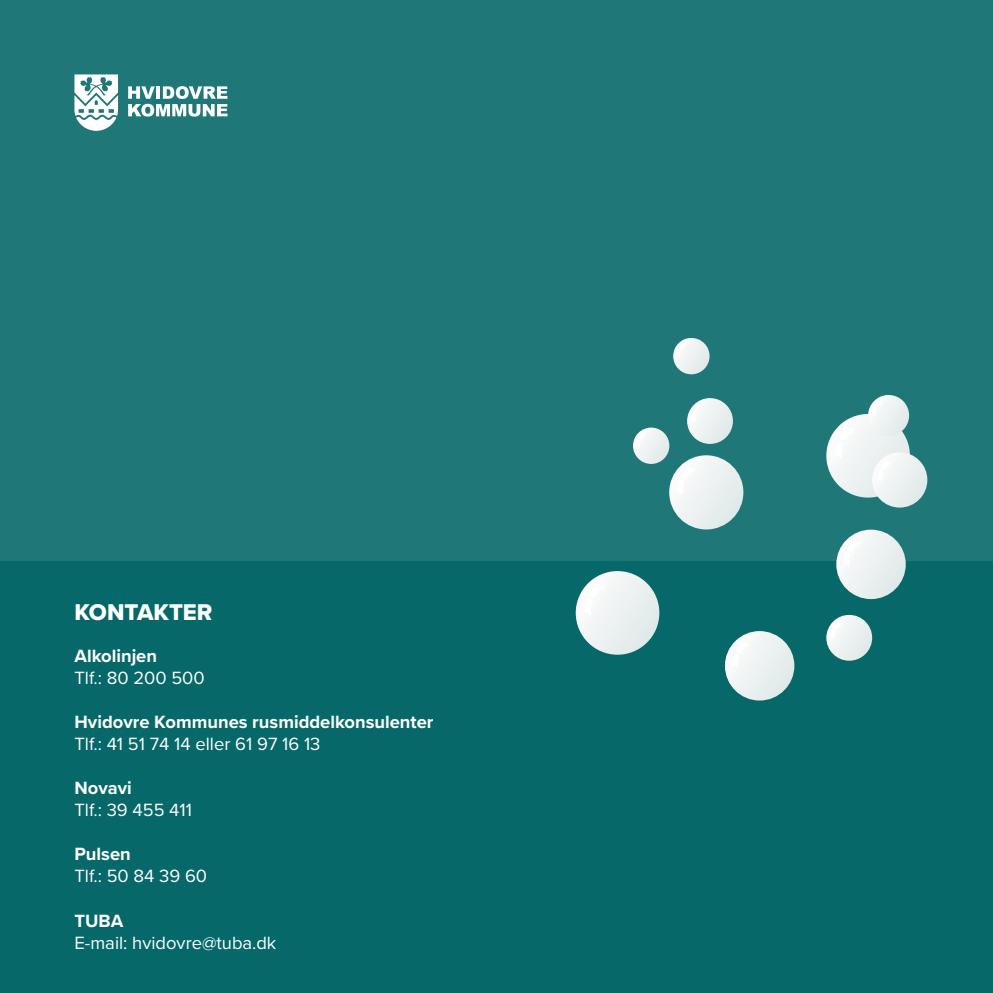
<style>
.page{position:relative;width:993px;height:993px;background:#fff}
.page>*{position:absolute;margin:0;border:0;box-sizing:border-box;transform-origin:0 0}
.Overskrift{font:23.62px "Proxima Nova Extrabld";color:#fff}
.Brød{font:18.38px "Proxima Nova";color:#fff}
.Mellemrubrik{font:700 18.38px "Proxima Nova";color:#fff}
</style>
<div class="page">
<div style="left:0;top:0;width:992px;height:992px;background:#1f7778"></div>
<div style="left:0;top:561px;width:992px;height:431px;background:#066869"></div>
<svg style="left:74px;top:74px;width:44px;height:57px"></svg>
<svg style="left:128px;top:86px;width:99px;height:30px"></svg>
<div style="left:826px;top:414px;width:83px;height:83px;background:#eff2f2;border-radius:42px"></div>
<svg style="left:834px;top:426px;width:21px;height:32px"></svg>
<svg style="left:724px;top:631px;width:70px;height:69px;background:#e7eeee"></svg>
<svg style="left:731px;top:641px;width:18px;height:26px"></svg>
<div style="left:669px;top:455px;width:74px;height:74px;background:linear-gradient(to right,#f3f6f6,#e3ebeb);border-radius:37px"></div>
<svg style="left:676px;top:466px;width:19px;height:28px"></svg>
<svg style="left:836px;top:529px;width:69px;height:70px;background:#e8eeee"></svg>
<svg style="left:842px;top:539px;width:18px;height:27px"></svg>
<div style="left:871px;top:452px;width:56px;height:55px;background:linear-gradient(to right,#f3f6f6,#e4ecec);border-radius:28px"></div>
<svg style="left:877px;top:460px;width:14px;height:21px"></svg>
<svg style="left:687px;top:398px;width:45px;height:46px"></svg>
<svg style="left:691px;top:405px;width:12px;height:17px"></svg>
<div style="left:867px;top:395px;width:41px;height:41px;background:linear-gradient(to right,#f1f5f5,#e6eded);border-radius:20px"></div>
<svg style="left:871px;top:401px;width:11px;height:15px"></svg>
<svg style="left:575px;top:571px;width:84px;height:83px;background:#e9efef"></svg>
<svg style="left:583px;top:583px;width:22px;height:32px"></svg>
<svg style="left:826px;top:614px;width:45px;height:46px"></svg>
<svg style="left:830px;top:621px;width:12px;height:18px"></svg>
<div style="left:673px;top:338px;width:36px;height:36px;background:linear-gradient(to right,#f5f7f7,#e4ecec);border-radius:18px"></div>
<svg style="left:676px;top:343px;width:9px;height:14px"></svg>
<svg style="left:632px;top:427px;width:37px;height:37px"></svg>
<svg style="left:636px;top:433px;width:9px;height:13px"></svg>
<h2 class="Overskrift" style="left:74px;top:594px;width:139px">KONTAKTER</h2>
<h3 class="Mellemrubrik" style="left:74px;top:641px;width:84px">Alkolinjen</h3>
<p class="Brød" style="left:74px;top:663px;width:132px">Tlf.: 80 200 500</p>
<h3 class="Mellemrubrik" style="left:74px;top:707px;width:360px">Hvidovre Kommunes rusmiddelkonsulenter</h3>
<p class="Brød" style="left:74px;top:730px;width:247px">Tlf.: 41 51 74 14 eller 61 97 16 13</p>
<h3 class="Mellemrubrik" style="left:74px;top:774px;width:59px">Novavi</h3>
<p class="Brød" style="left:74px;top:796px;width:119px">Tlf.: 39 455 411</p>
<h3 class="Mellemrubrik" style="left:74px;top:840px;width:58px">Pulsen</h3>
<p class="Brød" style="left:74px;top:862px;width:134px">Tlf.: 50 84 39 60</p>
<h3 class="Mellemrubrik" style="left:74px;top:906px;width:50px">TUBA</h3>
<p class="Brød" style="left:74px;top:928px;width:203px">E-mail: hvidovre@tuba.dk</p>
</div>
